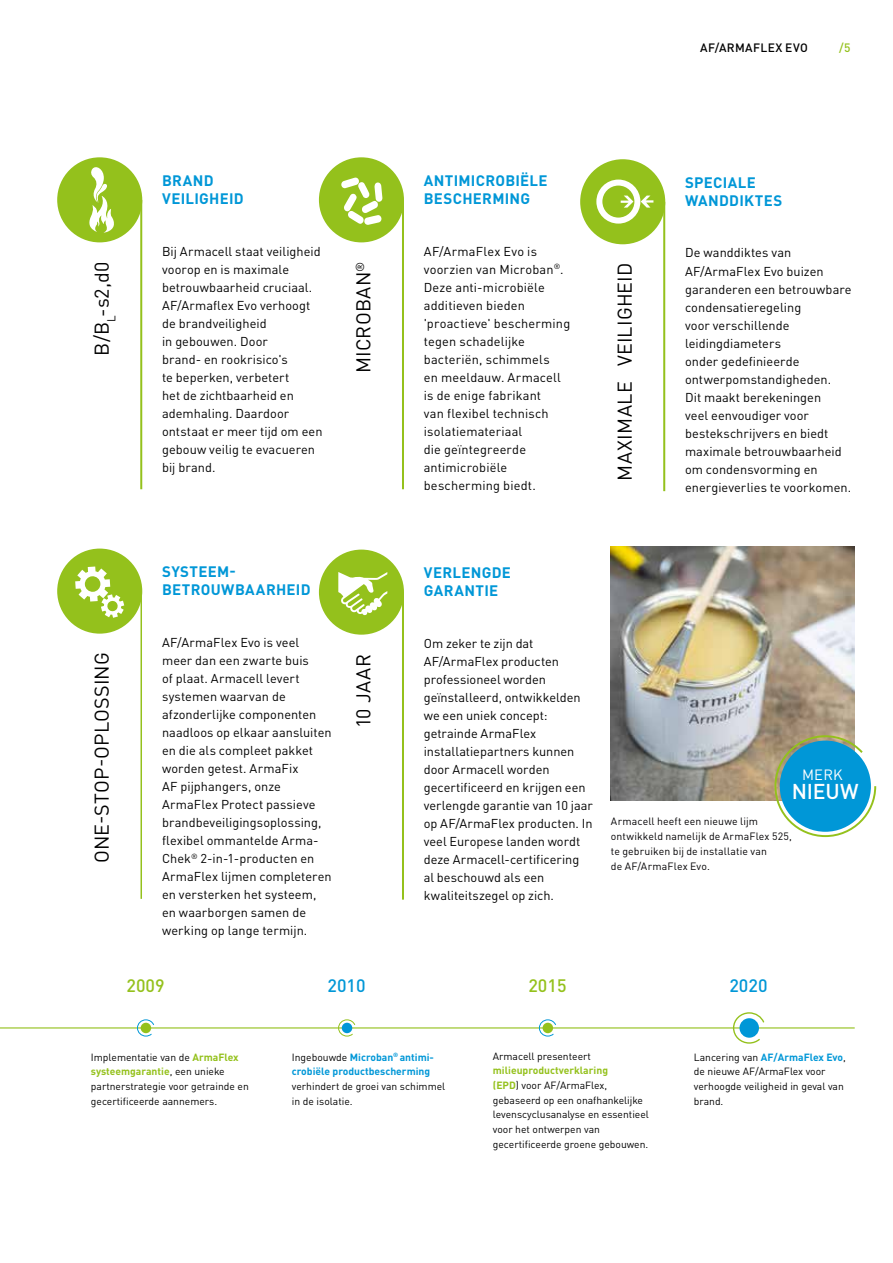
<style>
.page{position:relative;width:893px;height:1263px;background:#fff}
.page>*{position:absolute;margin:0;border:0;box-sizing:border-box;transform-origin:0 0}
.t1{font:500 21.15px "DIN Pro";letter-spacing:-.005em;color:#fff}
.t2{font:19.65px "DIN Pro";letter-spacing:.005em;color:#000}
.t3{font:500 17.85px "DIN Pro";color:#0097d7}
.t4{font:500 17.85px "DIN Pro";color:#94c11c}
.t5{font:700 15px/18px "DIN Pro";letter-spacing:.02em;color:#0097d7}
.t6{font:14.7px "DIN Pro";color:#fff}
.t7{font:12.75px/18px "DIN Pro";letter-spacing:.005em;color:#000}
.t8{font:500 12px "DIN Pro";letter-spacing:.035em;color:#000}
.t9{font:500 12px "DIN Pro";color:#94c11c}
.t10{font:10.5px/15px "DIN Pro";letter-spacing:.01em;color:#020103}
.t11{font:10.35px/14.7px "DIN Pro";color:#000}
.t12{font:700 10.35px/14.7px "DIN Pro";color:#0097d7}
.s1{font-weight:700;color:#94c11c}
.s2{font-weight:400;color:#000}
.s3{font-weight:700;color:#0097d7}
</style>
<div class="page">
<div style="left:319px;top:550px;width:85px;height:85px;background:#94c11c;border-radius:50%"></div>
<svg style="left:318px;top:572px;width:86px;height:328px"></svg>
<div style="left:580px;top:159px;width:85px;height:85px;background:#94c11c;border-radius:50%"></div>
<hr style="left:0;top:1027px;width:855px;height:1px;background:#94c11c">
<svg style="left:338px;top:1019px;width:18px;height:18px"></svg>
<svg style="left:539px;top:1019px;width:18px;height:18px"></svg>
<svg style="left:137px;top:1019px;width:18px;height:18px"></svg>
<img style="left:611px;top:546px;width:244px;height:254px">
<div style="left:57px;top:549px;width:85px;height:85px;background:#94c11c;border-radius:50%"></div>
<div style="left:57px;top:157px;width:85px;height:85px;background:#94c11c;border-radius:50%"></div>
<svg style="left:57px;top:164px;width:86px;height:326px"></svg>
<div style="left:319px;top:157px;width:85px;height:85px;background:#94c11c;border-radius:50%"></div>
<svg style="left:318px;top:177px;width:86px;height:313px"></svg>
<svg style="left:57px;top:566px;width:86px;height:333px"></svg>
<svg style="left:732px;top:1012px;width:33px;height:32px"></svg>
<svg style="left:773px;top:734px;width:104px;height:104px"></svg>
<svg style="left:580px;top:196px;width:86px;height:296px"></svg>
<div style="left:596px;top:180px;width:44px;height:44px;border:6px solid #fff;border-radius:50%"></div>
<h2 class="t2" style="left:86px;top:356px;width:95px;rotate:-90deg">B/B<sub>L</sub>-s2,d0</h2>
<p class="t5" style="left:162px;top:169px;width:83px">BRAND<br>VEILIGHEID</p>
<p class="t7" style="left:162px;top:241px;width:162px">Bij Armacell staat veiligheid voorop en is maximale betrouwbaarheid cruciaal.<br>AF/Armaflex Evo verhoogt de brandveiligheid<br>in gebouwen. Door<br>brand- en rookrisico's<br>te beperken, verbetert<br>het de zichtbaarheid en ademhaling. Daardoor ontstaat er meer tijd om een gebouw veilig te evacueren bij brand.</p>
<h2 class="t2" style="left:348px;top:373px;width:112px;rotate:-90deg">MICROBAN<sup>®</sup></h2>
<h2 class="t2" style="left:86px;top:863px;width:212px;rotate:-90deg">ONE-STOP-OPLOSSING</h2>
<p class="t5" style="left:162px;top:561px;width:150px">SYSTEEM-<br>BETROUWBAARHEID</p>
<p class="t7" style="left:162px;top:632px;width:171px">AF/ArmaFlex Evo is veel meer dan een zwarte buis<br>of plaat. Armacell levert systemen waarvan de afzonderlijke componenten naadloos op elkaar aansluiten en die als compleet pakket worden getest. ArmaFix<br>AF pijphangers, onze<br>ArmaFlex Protect passieve brandbeveiligingsoplossing, flexibel ommantelde Arma-<br>Chek<sup>®</sup> 2-in-1-producten en<br>ArmaFlex lijmen completeren en versterken het systeem, en waarborgen samen de werking op lange termijn.</p>
<h2 class="t2" style="left:348px;top:728px;width:75px;rotate:-90deg">10 JAAR</h2>
<h3 class="t4" style="left:127px;top:971px;width:40px">2009</h3>
<h3 class="t3" style="left:327px;top:971px;width:40px">2010</h3>
<p class="t8" style="left:700px;top:38px;width:109px">AF/ARMAFLEX EVO</p>
<p class="t9" style="left:839px;top:38px;width:13px">/5</p>
<p class="t5" style="left:424px;top:169px;width:125px">ANTIMICROBIËLE<br>BESCHERMING</p>
<p class="t7" style="left:424px;top:241px;width:148px">AF/ArmaFlex Evo is voorzien van Microban<sup>®</sup>.<br>Deze anti-microbiële additieven bieden 'proactieve' bescherming tegen schadelijke bacteriën, schimmels<br>en meeldauw. Armacell is de enige fabrikant<br>van flexibel technisch isolatiemateriaal<br>die geïntegreerde antimicrobiële bescherming biedt.</p>
<h2 class="t2" style="left:609px;top:481px;width:220px;rotate:-90deg">MAXIMALE VEILIGHEID</h2>
<p class="t5" style="left:685px;top:171px;width:99px">SPECIALE<br>WANDDIKTES</p>
<p class="t7" style="left:685px;top:243px;width:168px">De wanddiktes van<br>AF/ArmaFlex Evo buizen garanderen een betrouwbare condensatieregeling<br>voor verschillende leidingdiameters<br>onder gedefinieerde ontwerpomstandigheden.<br>Dit maakt berekeningen<br>veel eenvoudiger voor bestekschrijvers en biedt maximale betrouwbaarheid om condensvorming en energieverlies te voorkomen.</p>
<p class="t5" style="left:424px;top:562px;width:89px">VERLENGDE<br>GARANTIE</p>
<p class="t7" style="left:424px;top:633px;width:171px">Om zeker te zijn dat<br>AF/ArmaFlex producten professioneel worden geïnstalleerd, ontwikkelden we een uniek concept: getrainde ArmaFlex installatiepartners kunnen door Armacell worden gecertificeerd en krijgen een verlengde garantie van 10 jaar op AF/ArmaFlex producten. In veel Europese landen wordt deze Armacell-certificering al beschouwd als een kwaliteitszegel op zich.</p>
<p class="t6" style="left:802px;top:763px;width:42px">MERK</p>
<h1 class="t1" style="left:792px;top:775px;width:68px">NIEUW</h1>
<p class="t10" style="left:611px;top:812px;width:182px">Armacell heeft een nieuwe lijm ontwikkeld namelijk de ArmaFlex 525, te gebruiken bij de installatie van<br>de AF/ArmaFlex Evo.</p>
<h3 class="t4" style="left:528px;top:971px;width:40px">2015</h3>
<h3 class="t3" style="left:729px;top:971px;width:40px">2020</h3>
<p class="t11" style="left:91px;top:1048px;width:159px">Implementatie van de <span class="s1">ArmaFlex systeemgarantie</span>, een unieke partnerstrategie voor getrainde en gecertificeerde aannemers.</p>
<p class="t12" style="left:292px;top:1048px;width:144px"><span class="s2">Ingebouwde</span> Microban<sup>®</sup> antimi&shy;crobiële productbescherming</p>
<p class="t11" style="left:292px;top:1078px;width:155px">verhindert de groei van schimmel in de isolatie.</p>
<p class="t11" style="left:493px;top:1047px;width:100px">Armacell presenteert</p>
<p class="t11" style="left:493px;top:1062px;width:158px"><span class="s1">milieuproductverklaring<br>(EPD</span>) voor AF/ArmaFlex, gebaseerd op een onafhankelijke levenscyclusanalyse en essentieel voor het ontwerpen van gecertificeerde groene gebouwen.</p>
<p class="t11" style="left:694px;top:1048px;width:154px">Lancering van <span class="s3">AF/ArmaFlex Evo</span>, de nieuwe AF/ArmaFlex voor verhoogde veiligheid in geval van brand.</p>
</div>
